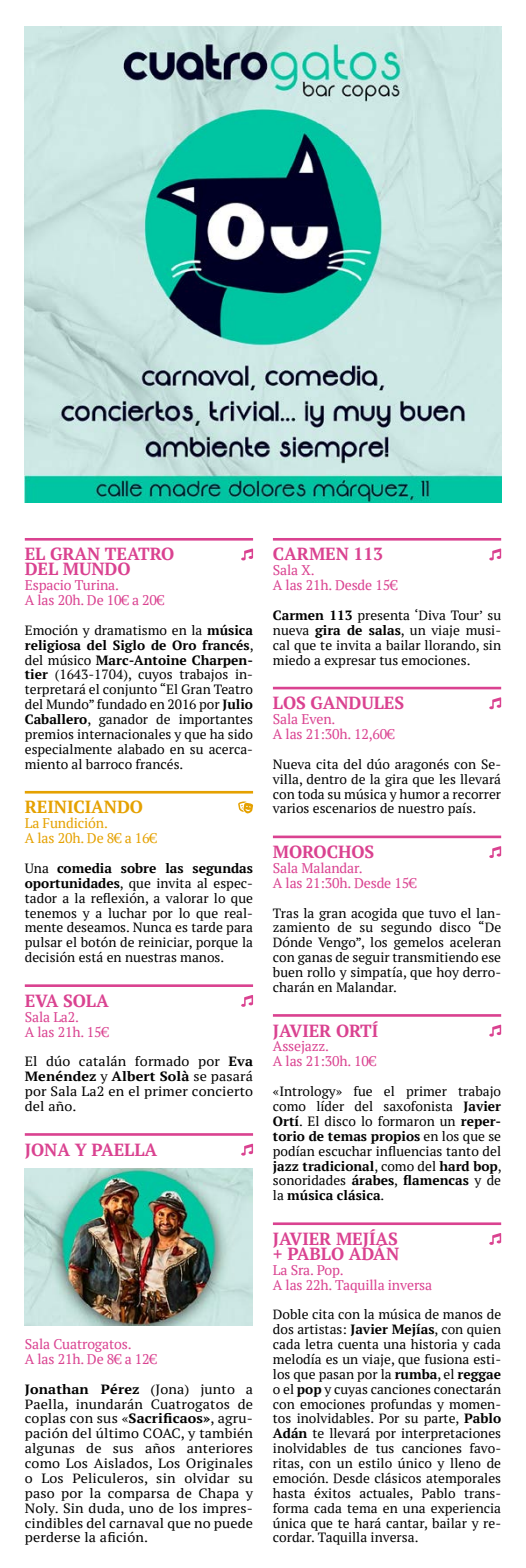
<style>
.page{position:relative;width:526px;height:1568px;background:#fff}
.page>*{position:absolute;margin:0;border:0;box-sizing:border-box;transform-origin:0 0}
.t1{font:700 17.5px/14.9px "PT Serif";letter-spacing:-.005em;color:#da4290}
.t2{font:700 17.5px "PT Serif";letter-spacing:-.005em;color:#e5a100}
.t3{font:14px/14.9px "PT Serif";letter-spacing:-.01em;color:#da4290}
.t4{font:14px/14.9px "PT Serif";letter-spacing:-.01em;color:#e5a100}
.t5{font:13.3px/14.9px "PT Serif";color:#000;text-align:justify}
.t6{font:13.3px/14.9px "PT Serif";color:#000;text-align:justify;scale:1.07 1}
.s1{font-weight:700}
</style>
<div class="page">
<hr style="left:25px;top:538px;width:228px;height:2px;background:#da4290">
<hr style="left:25px;top:791px;width:228px;height:2px;background:#e5a100">
<hr style="left:25px;top:984px;width:228px;height:3px;background:#da4290">
<hr style="left:25px;top:1133px;width:228px;height:2px;background:#da4290">
<svg style="left:241px;top:548px;width:12px;height:12px"></svg>
<svg style="left:238px;top:801px;width:15px;height:12px"></svg>
<svg style="left:241px;top:995px;width:12px;height:12px"></svg>
<svg style="left:241px;top:1143px;width:12px;height:12px"></svg>
<hr style="left:273px;top:538px;width:228px;height:2px;background:#da4290">
<hr style="left:273px;top:687px;width:228px;height:2px;background:#da4290">
<hr style="left:273px;top:835px;width:228px;height:3px;background:#da4290">
<hr style="left:273px;top:1014px;width:228px;height:2px;background:#da4290">
<hr style="left:273px;top:1222px;width:228px;height:3px;background:#da4290">
<svg style="left:489px;top:548px;width:12px;height:12px"></svg>
<svg style="left:489px;top:697px;width:12px;height:12px"></svg>
<svg style="left:489px;top:846px;width:12px;height:12px"></svg>
<svg style="left:489px;top:1024px;width:12px;height:12px"></svg>
<svg style="left:489px;top:1233px;width:12px;height:12px"></svg>
<img style="left:25px;top:1168px;width:228px;height:157px">
<img style="left:25px;top:26px;width:476px;height:476px">
<h1 class="t1" style="left:25px;top:546px;width:151px">EL GRAN TEATRO<br>DEL MUNDO</h1>
<p class="t3" style="left:25px;top:577px;width:141px">Espacio Turina.<br>A las 20h. De 10¤ a 20¤</p>
<p class="t5" style="left:25px;top:622px;width:230px">Emoción y dramatismo en la <span class="s1">música religiosa del Siglo de Oro francés</span>, del músico <span class="s1">Marc-Antoine Charpen&shy;tier</span> (1643-1704), cuyos trabajos in&shy;terpretará el conjunto “El Gran Teatro del Mundo” fundado en 2016 por <span class="s1">Julio Caballero</span>, ganador de importantes premios internacionales y que ha sido especialmente alabado en su acerca&shy;miento al barroco francés.</p>
<h1 class="t2" style="left:25px;top:795px;width:120px">REINICIANDO</h1>
<p class="t4" style="left:25px;top:815px;width:134px">La Fundición.<br>A las 20h. De 8¤ a 16¤</p>
<p class="t5" style="left:25px;top:860px;width:230px">Una <span class="s1">comedia sobre las segundas oportunidades</span>, que invita al espec&shy;tador a la reflexión, a valorar lo que tenemos y a luchar por lo que real&shy;mente deseamos. Nunca es tarde para pulsar el botón de reiniciar, porque la decisión está en nuestras manos.</p>
<h1 class="t1" style="left:25px;top:993px;width:85px">EVA SOLA</h1>
<p class="t3" style="left:25px;top:1009px;width:86px">Sala La2.<br>A las 21h. 15¤</p>
<p class="t6" style="left:25px;top:1054px;width:215px">El dúo catalán formado por <span class="s1">Eva Menéndez</span> y <span class="s1">Albert Solà</span> se pasará por Sala La2 en el primer concierto del año.</p>
<h1 class="t1" style="left:25px;top:1141px;width:134px">JONA Y PAELLA</h1>
<p class="t3" style="left:25px;top:1336px;width:134px">Sala Cuatrogatos.<br>A las 21h. De 8¤ a 12¤</p>
<p class="t6" style="left:25px;top:1381px;width:215px"><span class="s1">Jonathan Pérez</span> (Jona) junto a Paella, inundarán Cuatrogatos de coplas con sus «<span class="s1">Sacrificaos»</span>, agru&shy;pación del último COAC, y también algunas de sus años anteriores como Los Aislados, Los Originales o Los Peliculeros, sin olvidar su paso por la comparsa de Chapa y Noly. Sin duda, uno de los impres&shy;cindibles del carnaval que no puede perderse la afición.</p>
<h1 class="t1" style="left:273px;top:546px;width:112px">CARMEN 113</h1>
<p class="t3" style="left:273px;top:563px;width:126px">Sala X.<br>A las 21h. Desde 15¤</p>
<p class="t5" style="left:273px;top:607px;width:230px"><span class="s1">Carmen 113</span> presenta ‘Diva Tour’ su nueva <span class="s1">gira de salas</span>, un viaje musi&shy;cal que te invita a bailar llorando, sin miedo a expresar tus emociones.</p>
<h1 class="t1" style="left:273px;top:695px;width:133px">LOS GANDULES</h1>
<p class="t3" style="left:273px;top:711px;width:123px">Sala Even.<br>A las 21:30h. 12,60¤</p>
<p class="t5" style="left:273px;top:756px;width:230px">Nueva cita del dúo aragonés con Se&shy;villa, dentro de la gira que les llevará con toda su música y humor a recorrer varios escenarios de nuestro país.</p>
<h1 class="t1" style="left:273px;top:844px;width:103px">MOROCHOS</h1>
<p class="t3" style="left:273px;top:860px;width:145px">Sala Malandar.<br>A las 21:30h. Desde 15¤</p>
<p class="t5" style="left:273px;top:905px;width:230px">Tras la gran acogida que tuvo el lan&shy;zamiento de su segundo disco “De Dónde Vengo”, los gemelos aceleran con ganas de seguir transmitiendo ese buen rollo y simpatía, que hoy derro&shy;charán en Malandar.</p>
<h1 class="t1" style="left:273px;top:1022px;width:107px">JAVIER ORTÍ</h1>
<p class="t3" style="left:273px;top:1039px;width:105px">Assejazz.<br>A las 21:30h. 10¤</p>
<p class="t5" style="left:273px;top:1083px;width:230px">«Intrology» fue el primer trabajo como líder del saxofonista <span class="s1">Javier Ortí</span>. El disco lo formaron un <span class="s1">reper&shy;torio de temas propios</span> en los que se podían escuchar influencias tanto del <span class="s1">jazz tradicional</span>, como del <span class="s1">hard bop</span>, sonoridades <span class="s1">árabes</span>, <span class="s1">flamencas</span> y de la <span class="s1">música clásica</span>.</p>
<h1 class="t1" style="left:273px;top:1231px;width:128px">JAVIER MEJÍAS + PABLO ADÁN</h1>
<p class="t3" style="left:273px;top:1262px;width:161px">La Sra. Pop.<br>A las 22h. Taquilla inversa</p>
<p class="t5" style="left:273px;top:1307px;width:230px">Doble cita con la música de manos de dos artistas: <span class="s1">Javier Mejías</span>, con quien cada letra cuenta una historia y cada melodía es un viaje, que fusiona esti&shy;los que pasan por la <span class="s1">rumba</span>, el <span class="s1">reggae </span>o el <span class="s1">pop</span> y cuyas canciones conectarán con emociones profundas y momen&shy;tos inolvidables. Por su parte, <span class="s1">Pablo Adán</span> te llevará por interpretaciones inolvidables de tus canciones favo&shy;ritas, con un estilo único y lleno de emoción. Desde clásicos atemporales hasta éxitos actuales, Pablo trans&shy;forma cada tema en una experiencia única que te hará cantar, bailar y re&shy;cordar. Taquilla inversa.</p>
</div>
